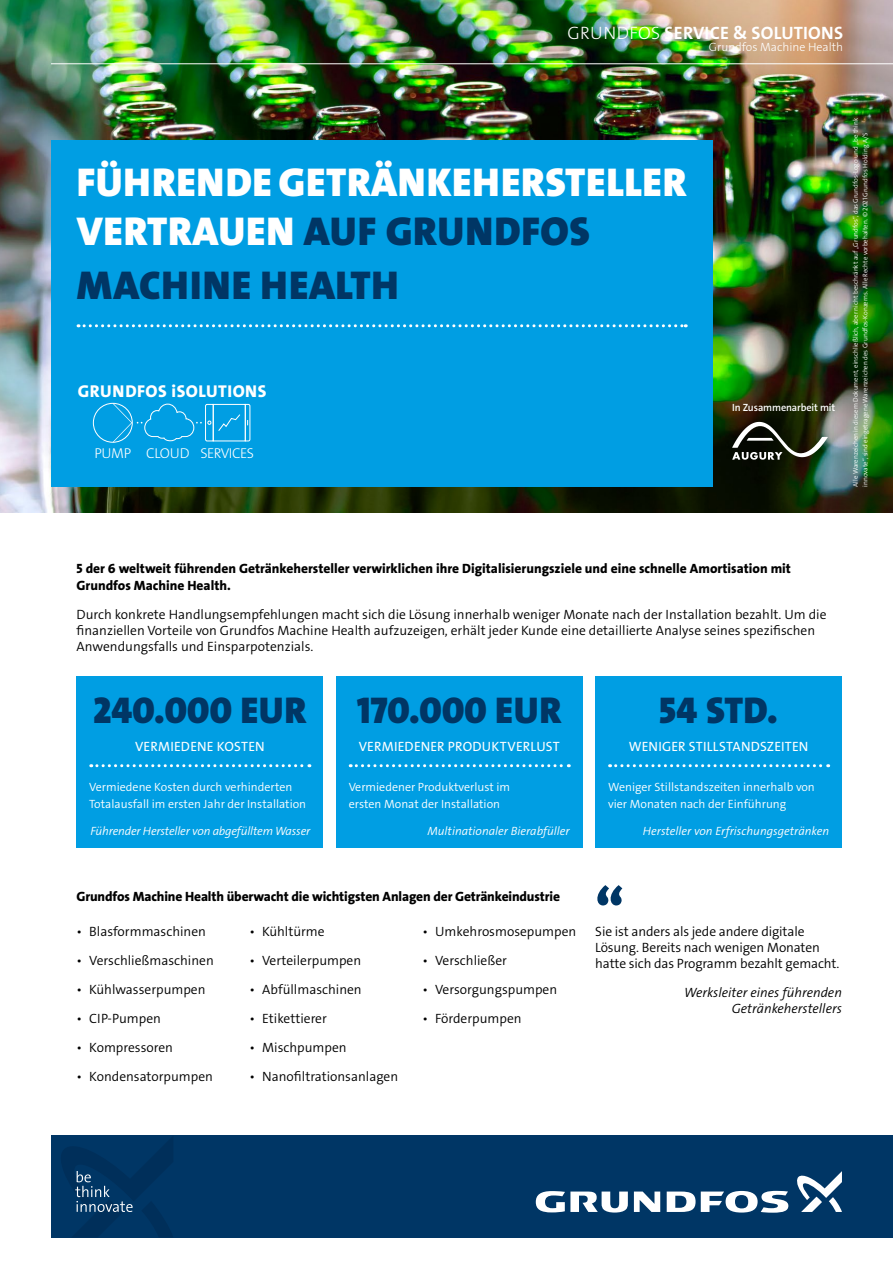
<style>
.page{position:relative;width:893px;height:1263px;background:#fff}
.page>*{position:absolute;margin:0;border:0;box-sizing:border-box;transform-origin:0 0}
.t1{font:51px "Grundfos The Sans V2 OT 9 BL";color:#003665}
.t2{font:40.5px/48.6px "Grundfos The Sans V2 OT 9 BL";letter-spacing:.015em;color:#fff}
.t3{font:40.5px "Grundfos The Sans V2 OT 9 BL";letter-spacing:.015em;color:#003665}
.t4{font:37.5px "Grundfos The Sans V2 OT 9 BL";letter-spacing:.005em;color:#003665}
.t5{font:18px "Grundfos The Sans V2 OT 7 B";letter-spacing:.015em;color:#fff}
.t6{font:17.25px "Grundfos The Sans V2 OT 8 XB";letter-spacing:.03em;color:#fff}
.t7{font:14.4px "Grundfos The Sans V2 OT 3 L";letter-spacing:-.04em;color:#fff}
.t8{font:13.5px/16.2px "Grundfos The Sans V2 OT 4 SL";color:#000}
.t9{font:13.5px/16.2px "Grundfos The Sans V2 OT 8 XB";color:#000}
.t10{font:13.5px "Grundfos The Sans V2 OT 5 R";letter-spacing:.015em;color:#fff}
.t11{font:13.5px/16.2px "Grundfos The Sans V2 OT 4 SL Italic";color:#000;text-align:right}
.t12{font:12px/16.2px "Grundfos The Sans V2 OT 4 SL";color:#fff}
.t13{font:12px "Grundfos The Sans V2 OT 4 SL Italic";color:#fff}
.t14{font:12px "Grundfos The Sans V2 OT 3 L";color:#fff}
.t15{font:10.5px "Grundfos The Sans V2 OT 6 SB";letter-spacing:-.01em;color:#fff}
.t16{font:6.75px/9.8px "Grundfos The Sans V2 OT 4 SL";color:#fff}
.s1{font-family:"Grundfos The Sans V2 OT 3 L"}
.s2{color:#003665}
</style>
<div class="page">
<img style="left:0;top:0;width:893px;height:512px">
<img style="left:832px;top:96px;width:61px;height:416px">
<div style="left:51px;top:141px;width:661px;height:346px;background:#009ee3"></div>
<svg style="left:78px;top:324px;width:608px;height:3px"></svg>
<div style="left:595px;top:676px;width:247px;height:171px;background:#009ee3"></div>
<svg style="left:610px;top:764px;width:219px;height:3px"></svg>
<div style="left:336px;top:676px;width:247px;height:171px;background:#009ee3"></div>
<svg style="left:350px;top:764px;width:219px;height:3px"></svg>
<div style="left:77px;top:676px;width:246px;height:171px;background:#009ee3"></div>
<svg style="left:91px;top:764px;width:219px;height:3px"></svg>
<div style="left:93px;top:403px;width:40px;height:40px;border:1px solid #fff;border-radius:50%"></div>
<svg style="left:113px;top:403px;width:138px;height:40px"></svg>
<svg style="left:732px;top:415px;width:96px;height:45px;background:#3f4433"></svg>
<div style="left:51px;top:1135px;width:842px;height:102px;background:#003665"></div>
<svg style="left:634px;top:1191px;width:26px;height:21px"></svg>
<svg style="left:536px;top:1191px;width:92px;height:21px"></svg>
<svg style="left:667px;top:1191px;width:121px;height:22px"></svg>
<svg style="left:797px;top:1171px;width:45px;height:41px"></svg>
<svg style="left:61px;top:1137px;width:112px;height:100px"></svg>
<hr style="left:51px;top:63px;width:842px;height:1px;background:#fff">
<h3 class="t5" style="left:568px;top:21px;width:277px"><span class="s1">GRUNDFOS</span> SERVICE &amp; SOLUTIONS</h3>
<p class="t14" style="left:709px;top:39px;width:136px">Grundfos Machine Health</p>
<h2 class="t2" style="left:77px;top:159px;width:611px">FÜHRENDE GETRÄNKEHERSTELLER<br>VERTRAUEN <span class="s2">AUF GRUNDFOS</span></h2>
<h2 class="t3" style="left:77px;top:259px;width:323px">MACHINE HEALTH</h2>
<p class="t6" style="left:78px;top:380px;width:190px">GRUNDFOS iSOLUTIONS</p>
<p class="t7" style="left:94px;top:444px;width:161px">PUMP CLOUD SERVICES</p>
<p class="t15" style="left:732px;top:401px;width:105px">In Zusammenarbeit mit</p>
<p class="t16" style="left:851px;top:487px;width:370px;rotate:-90deg">Alle Warenzeichen in diesem Dokument, einschließlich, aber nicht beschränkt auf „Grundfos“, das Grundfos-Logo und „be think innovate“, sind eingetragene Warenzeichen des Grundfos-Konzerns. Alle Rechte vorbehalten. © 2021 Grundfos Holding A/S</p>
<p class="t9" style="left:77px;top:561px;width:716px">5 der 6 weltweit führenden Getränkehersteller verwirklichen ihre Digitalisierungsziele und eine schnelle Amortisation mit<br>Grundfos Machine Health.</p>
<p class="t8" style="left:77px;top:606px;width:751px">Durch konkrete Handlungsempfehlungen macht sich die Lösung innerhalb weniger Monate nach der Installation bezahlt. Um die finanziellen Vorteile von Grundfos Machine Health aufzuzeigen, erhält jeder Kunde eine detaillierte Analyse seines spezifischen<br>Anwendungsfalls und Einsparpotenzials.</p>
<h3 class="t4" style="left:93px;top:686px;width:215px">240.000 EUR</h3>
<p class="t10" style="left:135px;top:738px;width:131px">VERMIEDENE KOSTEN</p>
<p class="t12" style="left:89px;top:779px;width:218px">Vermiedene Kosten durch verhinderten<br>Totalausfall im ersten Jahr der Installation</p>
<p class="t13" style="left:90px;top:823px;width:221px">Führender Hersteller von abgefülltem Wasser</p>
<h3 class="t4" style="left:357px;top:686px;width:206px">170.000 EUR</h3>
<p class="t10" style="left:359px;top:738px;width:203px">VERMIEDENER PRODUKTVERLUST</p>
<p class="t12" style="left:349px;top:779px;width:163px">Vermiedener Produktverlust im ersten Monat der Installation</p>
<p class="t13" style="left:427px;top:823px;width:144px">Multinationaler Bierabfüller</p>
<h3 class="t4" style="left:659px;top:686px;width:120px">54 STD.</h3>
<p class="t10" style="left:629px;top:738px;width:181px">WENIGER STILLSTANDSZEITEN</p>
<p class="t12" style="left:608px;top:779px;width:208px">Weniger Stillstandszeiten innerhalb von vier Monaten nach der Einführung</p>
<p class="t13" style="left:643px;top:823px;width:188px">Hersteller von Erfrischungsgetränken</p>
<p class="t9" style="left:77px;top:888px;width:485px">Grundfos Machine Health überwacht die wichtigsten Anlagen der Getränkeindustrie</p>
<p class="t8" style="left:77px;top:923px;width:131px">• Blasformmaschinen</p>
<p class="t8" style="left:77px;top:952px;width:139px">• Verschließmaschinen</p>
<p class="t8" style="left:77px;top:981px;width:130px">• Kühlwasserpumpen</p>
<p class="t8" style="left:77px;top:1010px;width:86px">• CIP-Pumpen</p>
<p class="t8" style="left:77px;top:1039px;width:98px">• Kompressoren</p>
<p class="t8" style="left:77px;top:1068px;width:138px">• Kondensatorpumpen</p>
<p class="t8" style="left:249px;top:923px;width:77px">• Kühltürme</p>
<p class="t8" style="left:249px;top:952px;width:113px">• Verteilerpumpen</p>
<p class="t8" style="left:249px;top:981px;width:114px">• Abfüllmaschinen</p>
<p class="t8" style="left:249px;top:1010px;width:79px">• Etikettierer</p>
<p class="t8" style="left:249px;top:1039px;width:99px">• Mischpumpen</p>
<p class="t8" style="left:249px;top:1068px;width:150px">• Nanofiltrationsanlagen</p>
<p class="t8" style="left:422px;top:923px;width:155px">• Umkehrosmosepumpen</p>
<p class="t8" style="left:422px;top:952px;width:86px">• Verschließer</p>
<p class="t8" style="left:422px;top:981px;width:136px">• Versorgungspumpen</p>
<p class="t8" style="left:422px;top:1010px;width:101px">• Förderpumpen</p>
<h1 class="t1" style="left:595px;top:874px;width:30px">“</h1>
<p class="t8" style="left:595px;top:923px;width:245px">Sie ist anders als jede andere digitale<br>Lösung. Bereits nach wenigen Monaten hatte sich das Programm bezahlt gemacht.</p>
<p class="t11" style="left:684px;top:984px;width:159px">Werksleiter eines führenden<br>Getränkeherstellers</p>
</div>
